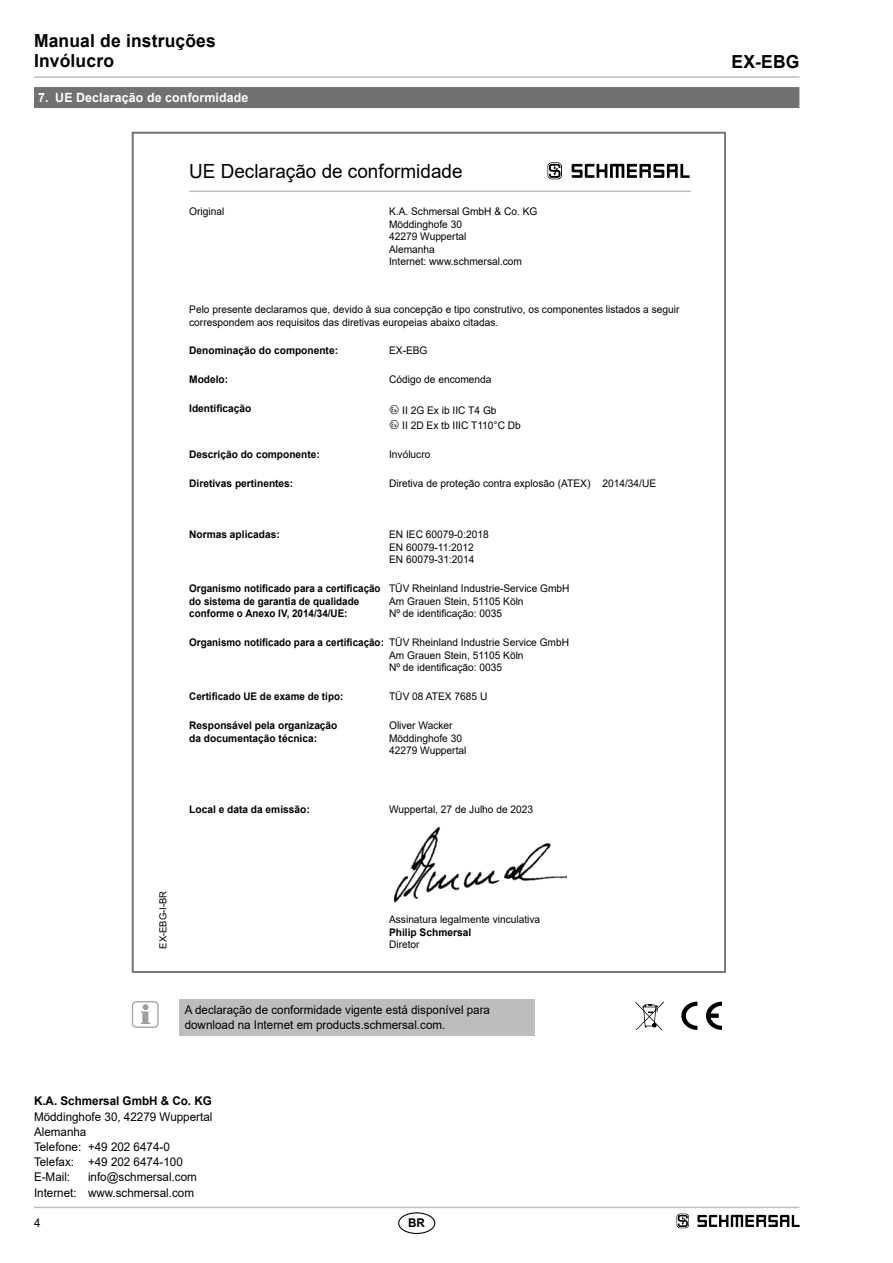
<style>
.page{position:relative;width:893px;height:1263px;background:#fff}
.page>*{position:absolute;margin:0;border:0;box-sizing:border-box;transform-origin:0 0}
.t1{font:19.5px "Arial";color:#000}
.t2{font:700 18px/20.2px "Arial";letter-spacing:.01em;color:#000}
.t3{font:700 12.75px "Arial";letter-spacing:.01em;color:#fff}
.t4{font:12px/15.1px "Arial";color:#000}
.t5{font:700 12px "Arial";color:#000}
.t6{font:10.5px/12.6px "Arial";color:#000}
.t7{font:700 10.5px/12.6px "Arial";color:#000}
.t8{font:700 10.5px/12.6px "Arial";color:#000;scale:.94 1}
.t9{font:9.75px "Arial";color:#000}
.s1{font-weight:700}
</style>
<div class="page">
<hr style="left:34px;top:1207px;width:765px;height:1px;background:#bbbdbe">
<hr style="left:34px;top:76px;width:765px;height:2px;background:#bbbdbe">
<div style="left:398px;top:1212px;width:37px;height:22px;border:1px solid #000;border-radius:50%"></div>
<div style="left:34px;top:87px;width:765px;height:21px;background:#707172"></div>
<svg style="left:681px;top:1002px;width:16px;height:28px"></svg>
<svg style="left:706px;top:1002px;width:16px;height:28px"></svg>
<svg style="left:635px;top:1001px;width:29px;height:29px"></svg>
<svg style="left:677px;top:1213px;width:12px;height:15px"></svg>
<svg style="left:697px;top:1215px;width:102px;height:12px"></svg>
<img style="left:393px;top:827px;width:173px;height:76px">
<hr style="left:189px;top:190px;width:502px;height:2px;background:#bbbdbe">
<svg style="left:547px;top:162px;width:15px;height:17px"></svg>
<svg style="left:572px;top:164px;width:117px;height:14px"></svg>
<div style="left:180px;top:999px;width:355px;height:37px;background:#bbbdbe"></div>
<svg style="left:141px;top:1004px;width:9px;height:20px"></svg>
<div style="left:132px;top:1001px;width:27px;height:27px;border:1px solid #9c9e9f;border-radius:4px"></div>
<h2 class="t2" style="left:34px;top:31px;width:183px">Manual de instruções<br>Invólucro</h2>
<p class="t3" style="left:38px;top:89px;width:212px">7. UE Declaração de conformidade</p>
<h1 class="t1" style="left:189px;top:158px;width:275px">UE Declaração de conformidade</h1>
<p class="t6" style="left:189px;top:205px;width:37px">Original</p>
<p class="t6" style="left:389px;top:205px;width:150px">K.A. Schmersal GmbH &amp; Co. KG<br>Möddinghofe 30<br>42279 Wuppertal<br>Alemanha<br>Internet: www.schmersal.com</p>
<p class="t6" style="left:189px;top:303px;width:492px">Pelo presente declaramos que, devido à sua concepção e tipo construtivo, os componentes listados a seguir correspondem aos requisitos das diretivas europeias abaixo citadas.</p>
<p class="t7" style="left:189px;top:344px;width:150px">Denominação do componente:</p>
<p class="t6" style="left:389px;top:344px;width:40px">EX-EBG</p>
<p class="t7" style="left:189px;top:373px;width:41px">Modelo:</p>
<p class="t6" style="left:389px;top:373px;width:104px">Código de encomenda</p>
<p class="t7" style="left:189px;top:402px;width:64px">Identificação</p>
<p class="t6" style="left:402px;top:403px;width:120px;line-height:15.1px">II 2G Ex ib IIC T4 Gb<br>II 2D Ex tb IIIC T110°C Db</p>
<p class="t7" style="left:189px;top:448px;width:132px">Descrição do componente:</p>
<p class="t6" style="left:389px;top:448px;width:43px">Invólucro</p>
<p class="t7" style="left:189px;top:477px;width:106px">Diretivas pertinentes:</p>
<p class="t6" style="left:389px;top:477px;width:269px">Diretiva de proteção contra explosão (ATEX) 2014/34/UE</p>
<p class="t7" style="left:189px;top:528px;width:92px">Normas aplicadas:</p>
<p class="t6" style="left:389px;top:528px;width:101px">EN IEC 60079-0:2018<br>EN 60079-11:2012<br>EN 60079-31:2014</p>
<p class="t8" style="left:189px;top:582px;width:205px">Organismo notificado para a certificação do sistema de garantia de qualidade conforme o Anexo IV, 2014/34/UE:</p>
<p class="t6" style="left:389px;top:582px;width:182px">TÜV Rheinland Industrie-Service GmbH<br>Am Grauen Stein, 51105 Köln<br>Nº de identificação: 0035</p>
<p class="t6" style="left:389px;top:636px;width:181px;text-indent:-200px"><span class="s1">Organismo notificado para a certificação:</span> TÜV Rheinland Industrie Service GmbH<br>Am Grauen Stein, 51105 Köln<br>Nº de identificação: 0035</p>
<p class="t8" style="left:189px;top:690px;width:165px">Certificado UE de exame de tipo:</p>
<p class="t6" style="left:389px;top:690px;width:100px">TÜV 08 ATEX 7685 U</p>
<p class="t7" style="left:189px;top:719px;width:150px">Responsável pela organização da documentação técnica:</p>
<p class="t6" style="left:389px;top:719px;width:79px">Oliver Wacker<br>Möddinghofe 30<br>42279 Wuppertal</p>
<p class="t7" style="left:189px;top:804px;width:122px">Local e data da emissão:</p>
<p class="t6" style="left:389px;top:803px;width:146px">Wuppertal, 27 de Julho de 2023</p>
<p class="t9" style="left:156px;top:949px;width:59px;rotate:-90deg">EX-EBG-I-BR</p>
<p class="t6" style="left:389px;top:913px;width:153px">Assinatura legalmente vinculativa</p>
<p class="t7" style="left:389px;top:926px;width:84px">Philip Schmersal</p>
<p class="t6" style="left:389px;top:938px;width:32px">Diretor</p>
<p class="t4" style="left:185px;top:1002px;width:307px">A declaração de conformidade vigente está disponível para download na Internet em products.schmersal.com.</p>
<p class="t5" style="left:34px;top:1093px;width:179px">K.A. Schmersal GmbH &amp; Co. KG</p>
<p class="t4" style="left:34px;top:1109px;width:180px">Möddinghofe 30, 42279 Wuppertal<br>Alemanha<br>Telefone: +49 202 6474-0<br>Telefax: +49 202 6474-100<br>E-Mail:</p>
<p class="t4" style="left:34px;top:1169px;width:164px;text-align:right">info@schmersal.com<br>Internet: www.schmersal.com</p>
<p class="t4" style="left:34px;top:1215px;width:8px">4</p>
<p class="t5" style="left:408px;top:1214px;width:18px">BR</p>
<h2 class="t2" style="left:732px;top:52px;width:69px">EX-EBG</h2>
</div>
